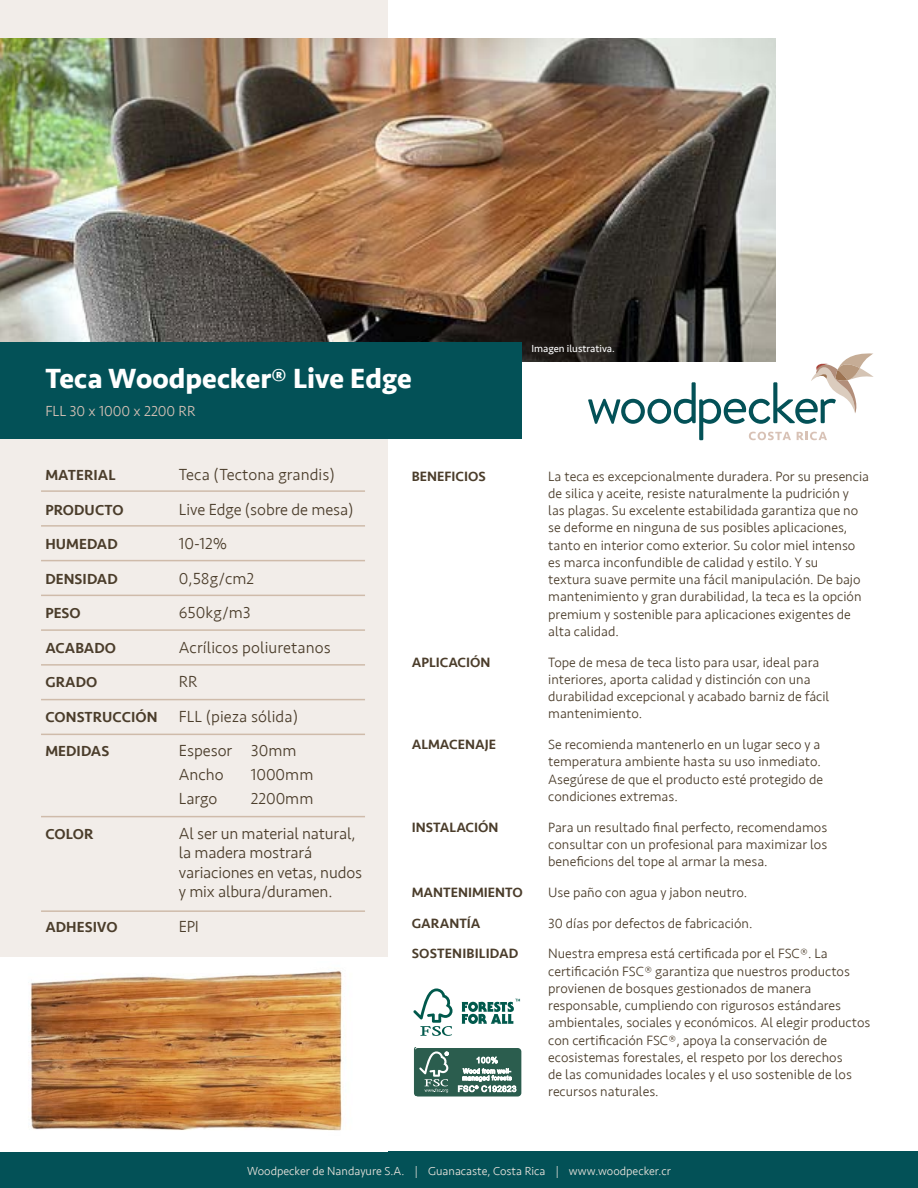
<style>
.page{position:relative;width:918px;height:1188px;background:#fff}
.page>*{position:absolute;margin:0;border:0;box-sizing:border-box;transform-origin:0 0}
.t1{font:700 28.5px "Seravek";color:#fff}
.t2{font:300 16.5px/19.5px "Seravek";letter-spacing:-.005em;color:#4b3d2b}
.t3{font:500 15px "Seravek";letter-spacing:.005em;color:#4b3d2b}
.t4{font:300 15px "Seravek";color:#d8c2b6}
.t5{font:300 13.8px/17.2px "Seravek";color:#4b3d2b}
.t6{font:500 13.8px "Seravek";color:#4b3d2b}
.t7{font:300 12px "Seravek";color:#ece5de}
.t8{font:10.5px "Seravek";color:#fff}
</style>
<div class="page">
<div style="left:0;top:0;width:388px;height:1151px;background:#f2ede9"></div>
<hr style="left:41px;top:525px;width:324px;height:2px;background:#cfbbaa">
<hr style="left:41px;top:629px;width:324px;height:2px;background:#cfbbaa">
<hr style="left:41px;top:699px;width:324px;height:1px;background:#cfbbaa">
<hr style="left:41px;top:560px;width:324px;height:1px;background:#cfbbaa">
<hr style="left:41px;top:664px;width:324px;height:2px;background:#cfbbaa">
<hr style="left:41px;top:734px;width:324px;height:1px;background:#cfbbaa">
<hr style="left:41px;top:816px;width:324px;height:1px;background:#cfbbaa">
<hr style="left:41px;top:490px;width:324px;height:2px;background:#cfbbaa">
<hr style="left:41px;top:595px;width:324px;height:1px;background:#cfbbaa">
<svg style="left:588px;top:352px;width:286px;height:88px"></svg>
<hr style="left:41px;top:910px;width:324px;height:2px;background:#cfbbaa">
<div style="left:0;top:1152px;width:918px;height:36px;background:#035157"></div>
<div style="left:0;top:957px;width:388px;height:195px;background:#fff"></div>
<img style="left:30px;top:970px;width:312px;height:161px">
<img style="left:0;top:38px;width:775px;height:324px">
<div style="left:414px;top:1048px;width:107px;height:49px;background:#2b5d4e;border-radius:4px"></div>
<svg style="left:414px;top:1048px;width:108px;height:47px"></svg>
<svg style="left:462px;top:999px;width:58px;height:25px"></svg>
<svg style="left:413px;top:988px;width:40px;height:48px"></svg>
<div style="left:0;top:342px;width:522px;height:97px;background:#035157"></div>
<h1 class="t1" style="left:45px;top:356px;width:368px">Teca Woodpecker® Live Edge</h1>
<p class="t4" style="left:45px;top:402px;width:152px">FLL 30 x 1000 x 2200 RR</p>
<p class="t8" style="left:531px;top:341px;width:85px">Imagen ilustrativa.</p>
<p class="t3" style="left:45px;top:466px;width:72px">MATERIAL</p>
<p class="t2" style="left:179px;top:465px;width:158px">Teca (Tectona grandis)</p>
<p class="t3" style="left:45px;top:500px;width:80px">PRODUCTO</p>
<p class="t2" style="left:179px;top:500px;width:176px">Live Edge (sobre de mesa)</p>
<p class="t3" style="left:45px;top:535px;width:74px">HUMEDAD</p>
<p class="t2" style="left:179px;top:534px;width:50px">10-12%</p>
<p class="t3" style="left:45px;top:569px;width:74px">DENSIDAD</p>
<p class="t2" style="left:179px;top:569px;width:77px">0,58g/cm2</p>
<p class="t3" style="left:45px;top:604px;width:37px">PESO</p>
<p class="t2" style="left:179px;top:603px;width:73px">650kg/m3</p>
<p class="t3" style="left:45px;top:638px;width:72px">ACABADO</p>
<p class="t2" style="left:179px;top:638px;width:153px">Acrílicos poliuretanos</p>
<p class="t3" style="left:45px;top:673px;width:54px">GRADO</p>
<p class="t2" style="left:179px;top:672px;width:20px">RR</p>
<p class="t3" style="left:45px;top:707px;width:114px">CONSTRUCCIÓN</p>
<p class="t2" style="left:179px;top:707px;width:121px">FLL (pieza sólida)</p>
<p class="t3" style="left:45px;top:742px;width:65px">MEDIDAS</p>
<p class="t2" style="left:179px;top:739px;width:119px;line-height:24px">Espesor 30mm<br>Ancho</p>
<p class="t2" style="left:251px;top:765px;width:64px">1000mm</p>
<p class="t2" style="left:179px;top:789px;width:40px">Largo</p>
<p class="t2" style="left:251px;top:789px;width:64px">2200mm</p>
<p class="t3" style="left:45px;top:824px;width:50px">COLOR</p>
<p class="t2" style="left:179px;top:824px;width:185px">Al ser un material natural, la madera mostrará variaciones en vetas, nudos y mix albura/duramen.</p>
<p class="t3" style="left:45px;top:917px;width:74px">ADHESIVO</p>
<p class="t2" style="left:179px;top:917px;width:22px">EPI</p>
<p class="t6" style="left:412px;top:468px;width:75px">BENEFICIOS</p>
<p class="t5" style="left:548px;top:468px;width:322px">La teca es excepcionalmente duradera. Por su presencia de silica y aceite, resiste naturalmente la pudrición y<br>las plagas. Su excelente estabilidada garantiza que no se deforme en ninguna de sus posibles aplicaciones, tanto en interior como exterior. Su color miel intenso es marca inconfundible de calidad y estilo. Y su<br>textura suave permite una fácil manipulación. De bajo mantenimiento y gran durabilidad, la teca es la opción premium y sostenible para aplicaciones exigentes de alta calidad.</p>
<p class="t6" style="left:412px;top:654px;width:80px">APLICACIÓN</p>
<p class="t5" style="left:548px;top:654px;width:283px">Tope de mesa de teca listo para usar, ideal para interiores, aporta calidad y distinción con una durabilidad excepcional y acabado barniz de fácil mantenimiento.</p>
<p class="t6" style="left:412px;top:736px;width:86px">ALMACENAJE</p>
<p class="t5" style="left:548px;top:736px;width:276px">Se recomienda mantenerlo en un lugar seco y a temperatura ambiente hasta su uso inmediato.<br>Asegúrese de que el producto esté protegido de condiciones extremas.</p>
<p class="t6" style="left:412px;top:819px;width:88px">INSTALACIÓN</p>
<p class="t5" style="left:548px;top:819px;width:281px;text-align:justify">Para un resultado final perfecto, recomendamos consultar con un profesional para maximizar los beneficions del tope al armar la mesa.</p>
<p class="t6" style="left:412px;top:884px;width:113px">MANTENIMIENTO</p>
<p class="t5" style="left:548px;top:884px;width:201px">Use paño con agua y jabon neutro.</p>
<p class="t6" style="left:412px;top:915px;width:70px">GARANTÍA</p>
<p class="t5" style="left:548px;top:915px;width:206px">30 días por defectos de fabricación.</p>
<p class="t6" style="left:412px;top:945px;width:108px">SOSTENIBILIDAD</p>
<p class="t5" style="left:548px;top:945px;width:324px">Nuestra empresa está certificada por el FSC®. La certificación FSC® garantiza que nuestros productos provienen de bosques gestionados de manera responsable, cumpliendo con rigurosos estándares ambientales, sociales y económicos. Al elegir productos con certificación FSC®, apoya la conservación de ecosistemas forestales, el respeto por los derechos<br>de las comunidades locales y el uso sostenible de los recursos naturales.</p>
<p class="t7" style="left:247px;top:1164px;width:425px">Woodpecker de Nandayure S.A. | Guanacaste, Costa Rica | www.woodpecker.cr</p>
</div>
